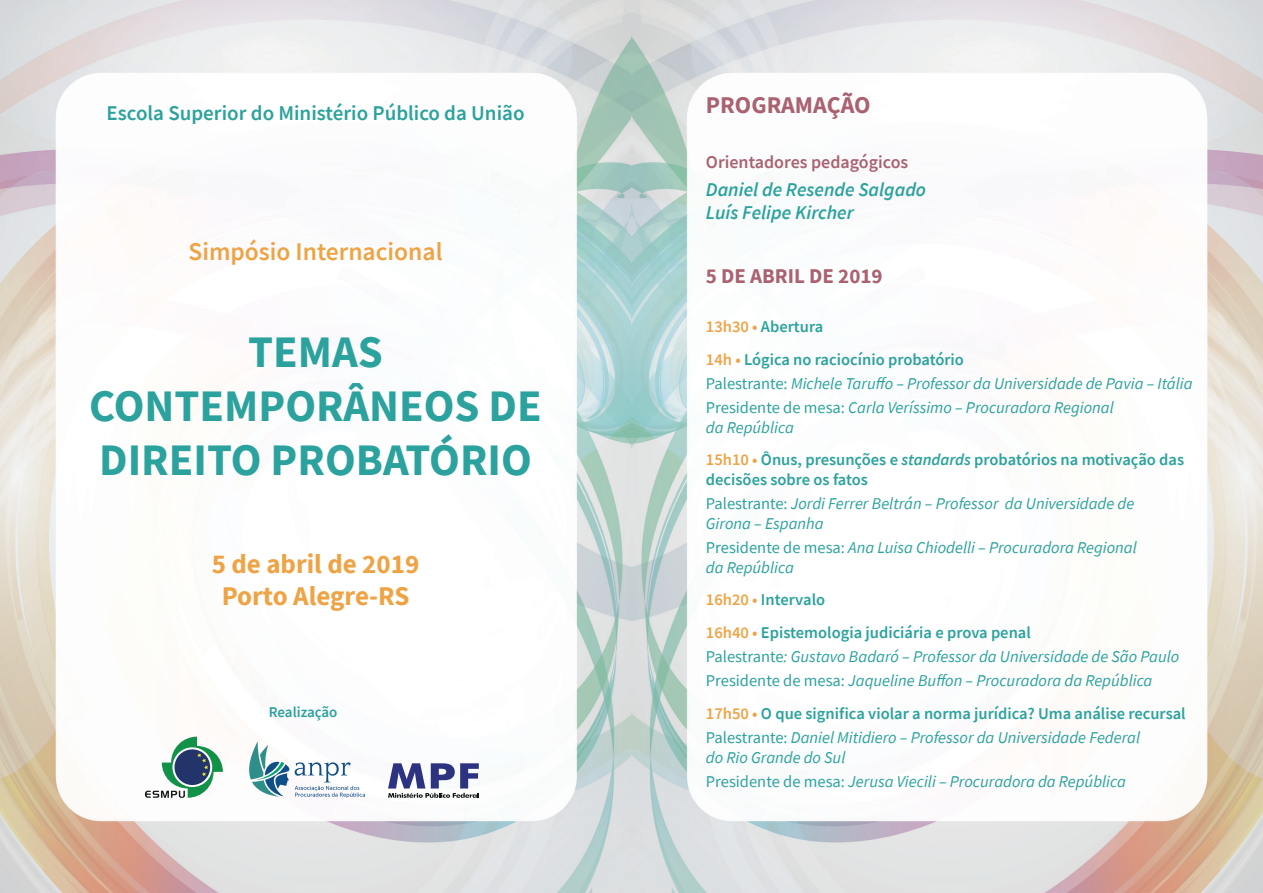
<style>
.page{position:relative;width:1263px;height:893px;background:#fff}
.page>*{position:absolute;margin:0;border:0;box-sizing:border-box;transform-origin:0 0}
.t1{font:700 45px/54px "Source Sans Pro";color:#2ba29d;text-align:center}
.t2{font:700 27px "Source Sans Pro";color:#eea345}
.t3{font:600 25.5px "Source Sans Pro";color:#eea345}
.programação{font:700 24px "Source Sans Pro";color:#aa6270}
.t4{font:600 21px "Source Sans Pro";color:#2ba29d}
.DATA{font:700 21px "Source Sans Pro";color:#aa6270}
.orientador_cargo{font:italic 600 19.5px/23.4px "Source Sans Pro";color:#2ba29d}
.orientador_título{font:600 18px "Source Sans Pro";color:#aa6271}
.TEXTO{font:italic 16.5px/19.8px "Source Sans Pro";color:#2ba29d}
.TEXTO-2{font:600 16.5px/19.8px "Source Sans Pro";color:#2ba29d}
.t5{font:600 15px "Source Sans Pro";color:#2ba29d}
.s1{color:#eea345}
.s2{font-style:normal}
.s3{font-style:italic}
</style>
<div class="page">
<img style="left:1px;top:0;width:1262px;height:893px">
<svg style="left:249px;top:741px;width:116px;height:57px"></svg>
<svg style="left:145px;top:737px;width:78px;height:61px"></svg>
<svg style="left:388px;top:763px;width:91px;height:35px"></svg>
<p class="t4" style="left:107px;top:99px;width:419px">Escola Superior do Ministério Público da União</p>
<p class="t3" style="left:188px;top:235px;width:256px">Simpósio Internacional</p>
<p class="t1" style="left:89px;top:324px;width:454px">TEMAS<br>CONTEMPORÂNEOS DE<br>DIREITO PROBATÓRIO</p>
<p class="t2" style="left:212px;top:546px;width:209px">5 de abril de 2019</p>
<p class="t2" style="left:222px;top:578px;width:189px">Porto Alegre-RS</p>
<p class="t5" style="left:269px;top:702px;width:70px">Realização</p>
<p class="programação" style="left:706px;top:88px;width:166px">PROGRAMAÇÃO</p>
<p class="orientador_título" style="left:706px;top:150px;width:204px">Orientadores pedagógicos</p>
<p class="orientador_cargo" style="left:706px;top:177px;width:222px">Daniel de Resende Salgado<br>Luís Felipe Kircher</p>
<p class="DATA" style="left:706px;top:262px;width:178px">5 DE ABRIL DE 2019</p>
<p class="TEXTO-2" style="left:706px;top:317px;width:119px"><span class="s1">13h30 •</span> Abertura</p>
<p class="TEXTO-2" style="left:706px;top:349px;width:260px"><span class="s1">14h •</span> Lógica no raciocínio probatório</p>
<p class="TEXTO" style="left:706px;top:373px;width:488px"><span class="s2">Palestrante:</span> Michele Taruffo – Professor da Universidade de Pavia – Itália</p>
<p class="TEXTO" style="left:706px;top:397px;width:409px"><span class="s2">Presidente de mesa:</span> Carla Veríssimo – Procuradora Regional da República</p>
<p class="TEXTO-2" style="left:706px;top:450px;width:480px"><span class="s1">15h10 •</span> Ônus, presunções e <span class="s3">standards</span> probatórios na motivação das decisões sobre os fatos</p>
<p class="TEXTO" style="left:706px;top:494px;width:430px"><span class="s2">Palestrante:</span> Jordi Ferrer Beltrán – Professor da Universidade de<br>Girona – Espanha</p>
<p class="TEXTO" style="left:706px;top:537px;width:432px"><span class="s2">Presidente de mesa:</span> Ana Luisa Chiodelli – Procuradora Regional da República</p>
<p class="TEXTO-2" style="left:706px;top:590px;width:121px"><span class="s1">16h20 •</span> Intervalo</p>
<p class="TEXTO-2" style="left:706px;top:622px;width:326px"><span class="s1">16h40 •</span> Epistemologia judiciária e prova penal</p>
<p class="TEXTO" style="left:706px;top:646px;width:475px"><span class="s2">Palestrante</span>: Gustavo Badaró – Professor da Universidade de São Paulo</p>
<p class="TEXTO" style="left:706px;top:670px;width:448px"><span class="s2">Presidente de mesa:</span> Jaqueline Buffon – Procuradora da República</p>
<p class="TEXTO-2" style="left:706px;top:703px;width:481px"><span class="s1">17h50 •</span> O que significa violar a norma jurídica? Uma análise recursal</p>
<p class="TEXTO" style="left:706px;top:727px;width:436px"><span class="s2">Palestrante:</span> Daniel Mitidiero – Professor da Universidade Federal do Rio Grande do Sul</p>
<p class="TEXTO" style="left:706px;top:771px;width:422px"><span class="s2">Presidente de mesa:</span> Jerusa Viecili – Procuradora da República</p>
</div>
